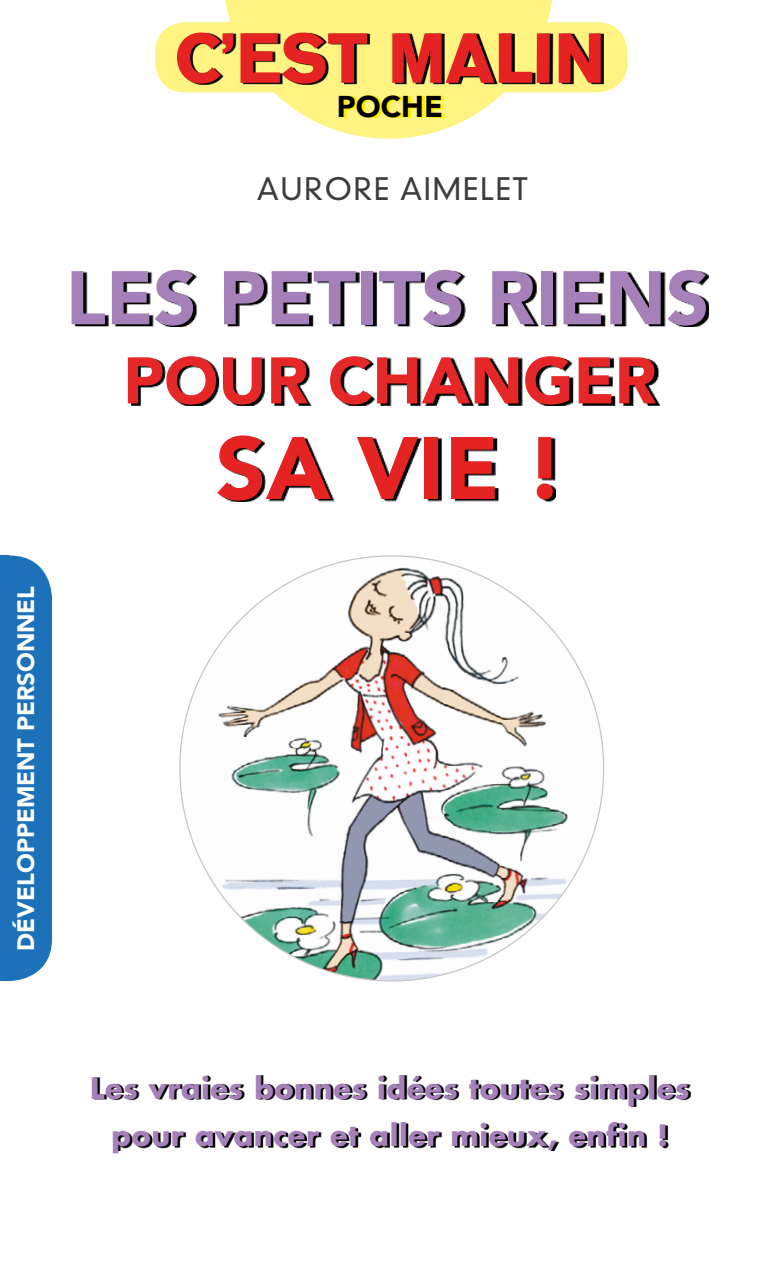
<style>
.page{position:relative;width:780px;height:1262px;background:#fff}
.page>*{position:absolute;margin:0;border:0;box-sizing:border-box;transform-origin:0 0}
.t1{font:900 87.5px "Avenir";color:#e52322}
.t2{font:900 75px "Avenir";color:#a580b9}
.t3{font:700 70px "AG Old Face";color:#e52322}
.t4{font:900 65px "Avenir";color:#e52727}
.t5{font:300 30px "DIN Neuzeit Grotesk";letter-spacing:.05em;color:#3c3c3b}
.t6{font:900 30px "Avenir";color:#000}
.t7{font:700 28.75px/47.5px "Futura";letter-spacing:.02em;color:#a580b9;text-align:center}
.t8{font:900 23.75px "Avenir";color:#fff}
</style>
<div class="page">
<svg style="left:179px;top:555px;width:426px;height:427px"></svg>
<svg style="left:223px;top:0;width:331px;height:139px;fill:#fff482"></svg>
<div style="left:155px;top:22px;width:472px;height:70px;background:#fff482;border-radius:30px"></div>
<svg style="left:75px;top:271px;width:634px;height:55px"></svg>
<svg style="left:131px;top:357px;width:528px;height:48px"></svg>
<svg style="left:220px;top:436px;width:336px;height:65px"></svg>
<svg style="left:94px;top:1075px;width:597px;height:75px"></svg>
<div style="left:9px;top:555px;width:43px;height:426px;background:#1d71b8"></div>
<div style="left:0;top:555px;width:9px;height:426px;background:#1d71b8"></div>
<svg style="left:180px;top:33px;width:424px;height:52px"></svg>
<svg style="left:342px;top:96px;width:102px;height:22px;background:#fff03f"></svg>
<hr style="left:0;top:0;width:1px;height:1261px;background:#fff">
<p class="t8" style="left:6px;top:950px;width:366px;rotate:-90deg">DÉVELOPPEMENT PERSONNEL</p>
<h3 class="t3" style="left:175px;top:16px;width:432px">C’EST MALIN</h3>
<p class="t6" style="left:337px;top:80px;width:108px">POCHE</p>
<p class="t5" style="left:257px;top:171px;width:273px">AURORE AIMELET</p>
<h2 class="t2" style="left:66px;top:234px;width:645px">LES PETITS RIENS</h2>
<h3 class="t4" style="left:123px;top:325px;width:535px">POUR CHANGER</h3>
<h1 class="t1" style="left:216px;top:393px;width:350px">SA VIE !</h1>
<p class="t7" style="left:90px;top:1063px;width:601px">Les vraies bonnes idées toutes simples pour avancer et aller mieux, enfin !</p>
</div>
